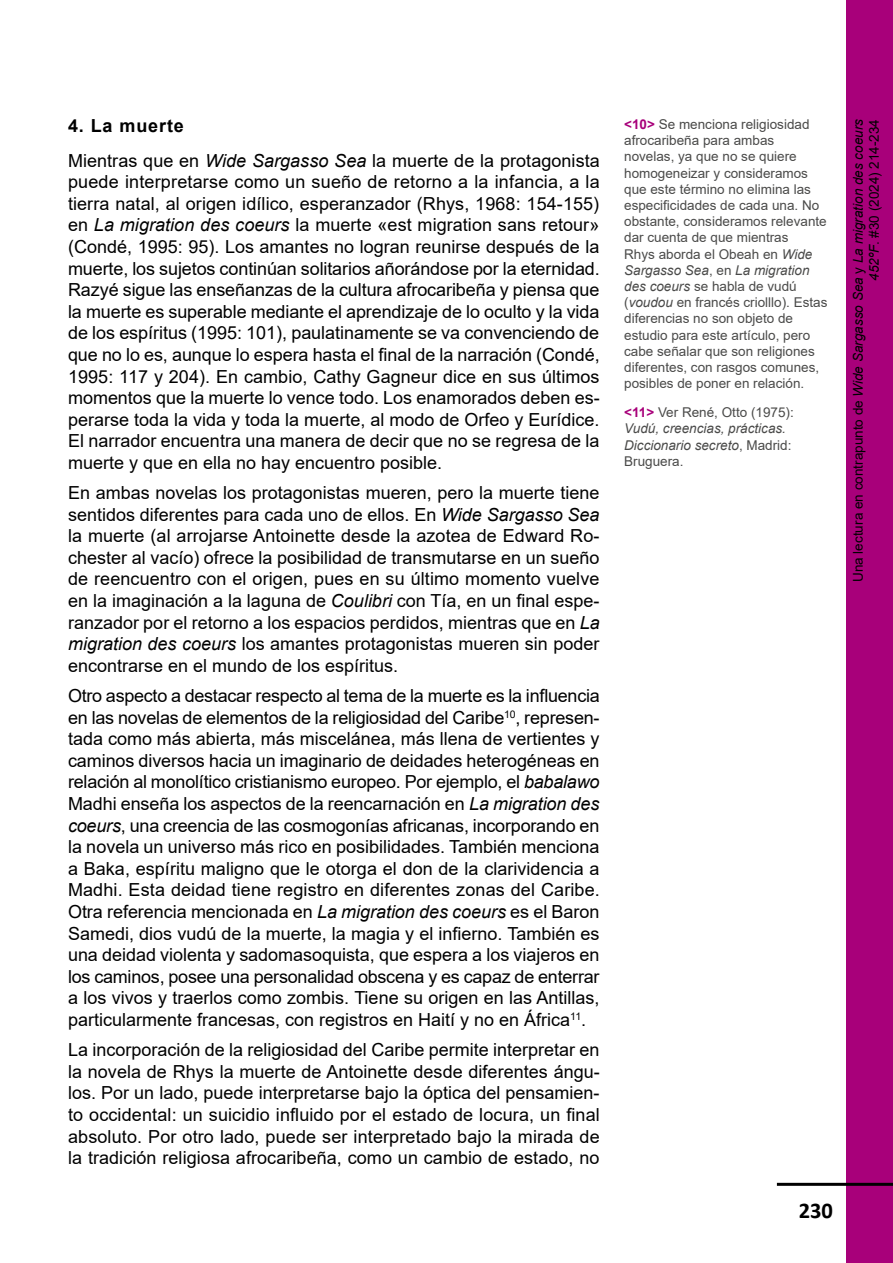
<style>
.page{position:relative;width:893px;height:1263px;background:#fff}
.page>*{position:absolute;margin:0;border:0;box-sizing:border-box;transform-origin:0 0}
.t1{font:700 22.5px "Calibri";color:#000}
.t2{font:18px/21.6px "Arial";color:#000;text-align:justify}
.t3{font:13.5px/16.2px "Arial";color:#4a4a49}
.t4{font:13.5px/16.2px "Arial";color:#000;text-align:right}
.t5{font:italic 13.5px/16.2px "Arial";color:#4a4a49}
.s1{font-weight:700}
.s2{font-style:italic}
.s3{font-weight:700;color:#a8007a}
.s4{font-weight:700;font-style:normal;color:#a8007a}
.s5{font-style:normal}
</style>
<div class="page">
<div style="left:846px;top:0;width:47px;height:1263px;background:#a8007a"></div>
<hr style="left:777px;top:1183px;width:116px;height:3px;background:#000">
<p class="t2" style="left:68px;top:109px;width:533px;line-height:34.3px"><span class="s1">4. La muerte<br></span>Mientras que en <span class="s2">Wide Sargasso Sea</span> la muerte de la protagonista</p>
<p class="t2" style="left:68px;top:171px;width:533px">puede interpretarse como un sueño de retorno a la infancia, a la tierra natal, al origen idílico, esperanzador (Rhys, 1968: 154-155) en <span class="s2">La migration des coeurs</span> la muerte «est migration sans retour» (Condé, 1995: 95). Los amantes no logran reunirse después de la muerte, los sujetos continúan solitarios añorándose por la eternidad.<br>Razyé sigue las enseñanzas de la cultura afrocaribeña y piensa que la muerte es superable mediante el aprendizaje de lo oculto y la vida de los espíritus (1995: 101), paulatinamente se va convenciendo de que no lo es, aunque lo espera hasta el final de la narración (Condé, 1995: 117 y 204). En cambio, Cathy Gagneur dice en sus últimos momentos que la muerte lo vence todo. Los enamorados deben es&shy;perarse toda la vida y toda la muerte, al modo de Orfeo y Eurídice.<br>El narrador encuentra una manera de decir que no se regresa de la muerte y que en ella no hay encuentro posible.</p>
<p class="t2" style="left:68px;top:482px;width:533px">En ambas novelas los protagonistas mueren, pero la muerte tiene sentidos diferentes para cada uno de ellos. En <span class="s2">Wide Sargasso Sea </span>la muerte (al arrojarse Antoinette desde la azotea de Edward Ro&shy;chester al vacío) ofrece la posibilidad de transmutarse en un sueño de reencuentro con el origen, pues en su último momento vuelve en la imaginación a la laguna de <span class="s2">Coulibri</span> con Tía, en un final espe&shy;ranzador por el retorno a los espacios perdidos, mientras que en <span class="s2">La migration des coeurs</span> los amantes protagonistas mueren sin poder encontrarse en el mundo de los espíritus.</p>
<p class="t2" style="left:68px;top:685px;width:533px">Otro aspecto a destacar respecto al tema de la muerte es la influencia en las novelas de elementos de la religiosidad del Caribe<sup>10</sup>, represen&shy;tada como más abierta, más miscelánea, más llena de vertientes y caminos diversos hacia un imaginario de deidades heterogéneas en relación al monolítico cristianismo europeo. Por ejemplo, el <span class="s2">babalawo </span>Madhi enseña los aspectos de la reencarnación en <span class="s2">La migration des coeurs</span>, una creencia de las cosmogonías africanas, incorporando en la novela un universo más rico en posibilidades. También menciona a Baka, espíritu maligno que le otorga el don de la clarividencia a Madhi. Esta deidad tiene registro en diferentes zonas del Caribe.<br>Otra referencia mencionada en <span class="s2">La migration des coeurs</span> es el Baron Samedi, dios vudú de la muerte, la magia y el infierno. También es una deidad violenta y sadomasoquista, que espera a los viajeros en los caminos, posee una personalidad obscena y es capaz de enterrar a los vivos y traerlos como zombis. Tiene su origen en las Antillas, particularmente francesas, con registros en Haití y no en África<sup>11</sup>.</p>
<p class="t2" style="left:68px;top:1039px;width:533px">La incorporación de la religiosidad del Caribe permite interpretar en la novela de Rhys la muerte de Antoinette desde diferentes ángu&shy;los. Por un lado, puede interpretarse bajo la óptica del pensamien&shy;to occidental: un suicidio influido por el estado de locura, un final absoluto. Por otro lado, puede ser interpretado bajo la mirada de la tradición religiosa afrocaribeña, como un cambio de estado, no</p>
<p class="t3" style="left:624px;top:116px;width:205px"><span class="s3">&lt;10&gt;</span> Se menciona religiosidad afrocaribeña para ambas novelas, ya que no se quiere homogeneizar y consideramos que este término no elimina las especificidades de cada una. No obstante, consideramos relevante dar cuenta de que mientras<br>Rhys aborda el Obeah en <span class="s2">Wide<br>Sargasso Sea</span>, en <span class="s2">La migration des coeurs</span> se habla de vudú (<span class="s2">voudou</span> en francés criolllo). Estas diferencias no son objeto de estudio para este artículo, pero cabe señalar que son religiones diferentes, con rasgos comunes, posibles de poner en relación.</p>
<p class="t5" style="left:624px;top:404px;width:171px"><span class="s4">&lt;11&gt;</span> <span class="s5">Ver René, Otto (1975):<br></span>Vudú, creencias, prácticas.<br>Diccionario secreto<span class="s5">, Madrid:<br>Bruguera.</span></p>
<p class="t4" style="left:850px;top:582px;width:464px;rotate:-90deg">Una lectura en contrapunto de <span class="s2">Wide Sargasso Sea</span> y <span class="s2">La migration des coeurs<br>452ºF</span>. #30 (2024) 214-234</p>
<p class="t1" style="left:799px;top:1195px;width:36px">230</p>
</div>
